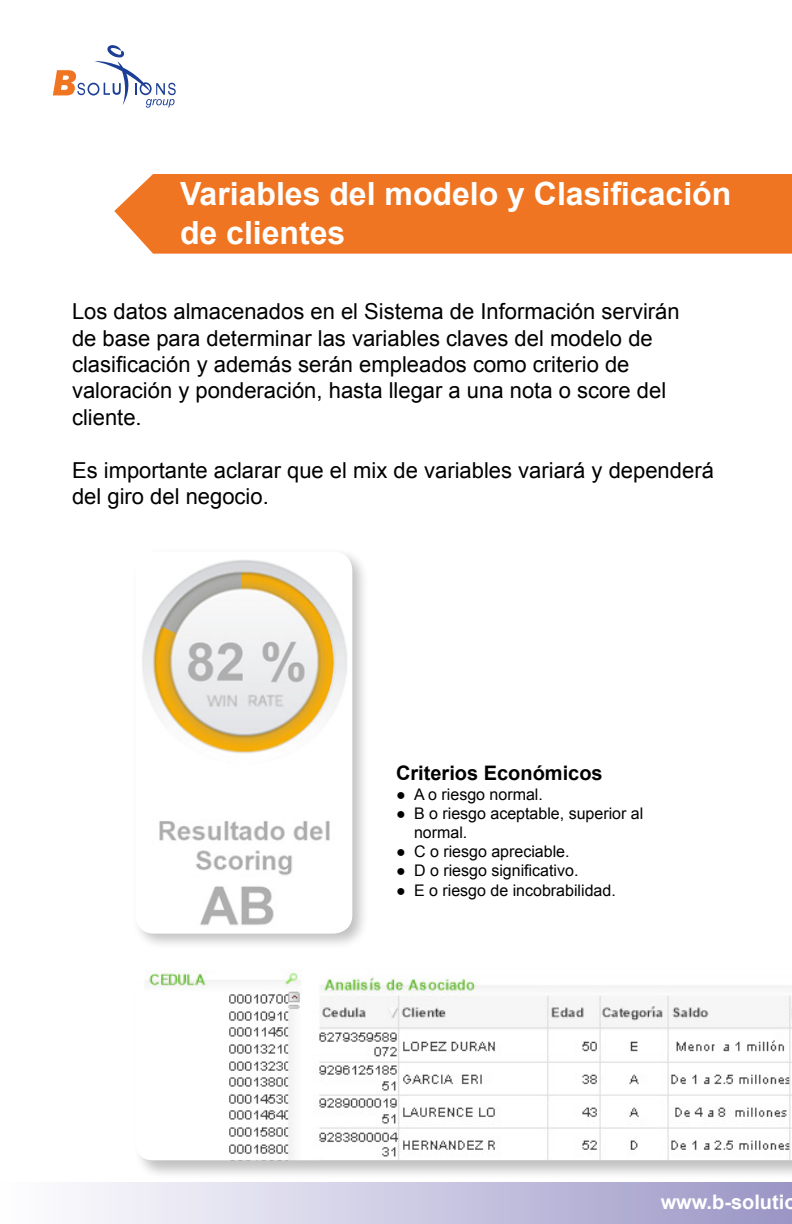
<style>
.page{position:relative;width:792px;height:1224px;background:#fff}
.page>*{position:absolute;margin:0;border:0;box-sizing:border-box;transform-origin:0 0}
.t1{font:700 32px/38.4px "Arial";color:#fff}
.t2{font:22px/26.4px "Arial";color:#000}
.t3{font:700 20px "Arial";color:#000}
.t4{font:700 20px "Arial";color:#fff}
.t5{font:16px/19.2px "Arial";color:#000}
</style>
<div class="page">
<div style="left:131px;top:547px;width:239px;height:404px;background:#000;opacity:.25"></div>
<img style="left:135px;top:552px;width:217px;height:382px">
<div style="left:114px;top:174px;width:678px;height:80px;background:#f07522"></div>
<div style="left:0;top:1183px;width:792px;height:41px;background:linear-gradient(to right,#fff,#9c97c7)"></div>
<svg style="left:53px;top:45px;width:123px;height:63px"></svg>
<div style="left:134px;top:967px;width:658px;height:213px;background:#000;opacity:.25"></div>
<img style="left:135px;top:969px;width:657px;height:191px">
<h1 class="t1" style="left:180px;top:175px;width:553px">Variables del modelo y Clasificación de clientes</h1>
<p class="t2" style="left:72px;top:298px;width:609px">Los datos almacenados en el Sistema de Información servirán de base para determinar las variables claves del modelo de clasificación y además serán empleados como criterio de valoración y ponderación, hasta llegar a una nota o score del cliente.</p>
<p class="t2" style="left:72px;top:457px;width:643px">Es importante aclarar que el mix de variables variará y dependerá del giro del negocio.</p>
<p class="t3" style="left:396px;top:759px;width:208px">Criterios Económicos</p>
<p class="t5" style="left:396px;top:784px;width:148px">● A o riesgo normal.</p>
<p class="t5" style="left:414px;top:803px;width:231px;text-indent:-18px">● B o riesgo aceptable, superior al normal.</p>
<p class="t5" style="left:396px;top:842px;width:175px">● C o riesgo apreciable.</p>
<p class="t5" style="left:396px;top:861px;width:184px">● D o riesgo significativo.</p>
<p class="t5" style="left:396px;top:880px;width:221px">● E o riesgo de incobrabilidad.</p>
<p class="t4" style="left:661px;top:1188px;width:137px">www.b-solutio</p>
</div>
